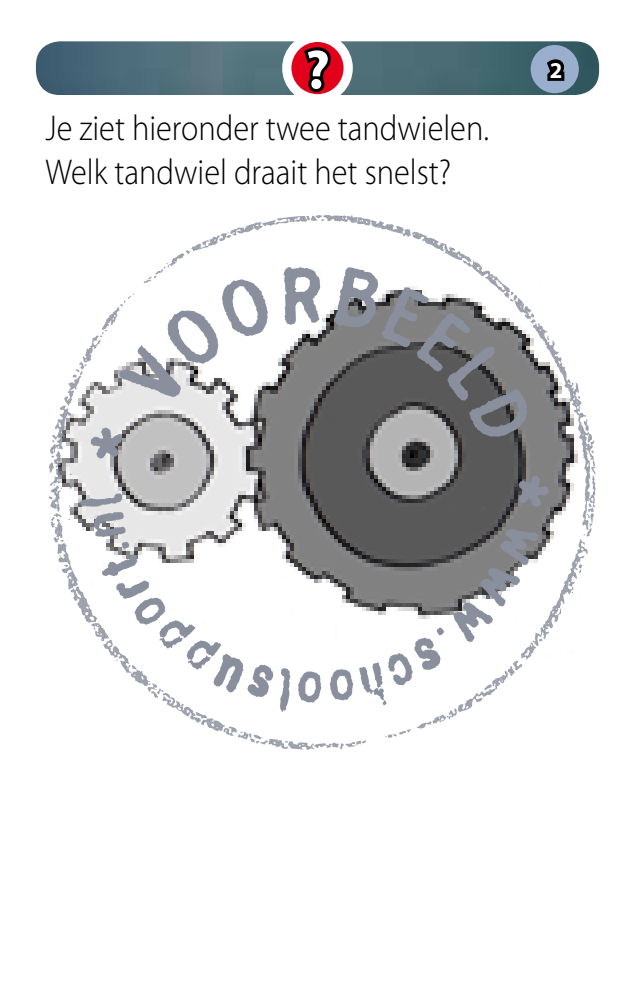
<style>
.page{position:relative;width:635px;height:987px;background:#fff}
.page>*{position:absolute;margin:0;border:0;box-sizing:border-box;transform-origin:0 0}
.t1{font:700 55.6px "Myriad Pro";color:#fff}
.t2{font:300 36px/43.2px "Myriad Pro";color:#000;scale:.9 1}
.t3{font:700 22.8px "Myriad Pro";color:#fff}
</style>
<div class="page">
<img style="left:36px;top:41px;width:563px;height:54px">
<div style="left:531px;top:45px;width:48px;height:48px;background:#99afcd;border-radius:50%"></div>
<svg style="left:547px;top:59px;width:18px;height:22px"></svg>
<svg style="left:287px;top:37px;width:61px;height:62px"></svg>
<div style="left:282px;top:33px;width:71px;height:70px;border:9px solid #fff;border-radius:50%"></div>
<svg style="left:300px;top:44px;width:34px;height:51px;background:#88121f"></svg>
<img style="left:49px;top:215px;width:547px;height:535px">
<h1 class="t1" style="left:305px;top:33px;width:26px">?</h1>
<p class="t2" style="left:45px;top:107px;width:494px">Je ziet hieronder twee tandwielen.<br>Welk tandwiel draait het snelst?</p>
<p class="t3" style="left:550px;top:55px;width:14px">2</p>
</div>
